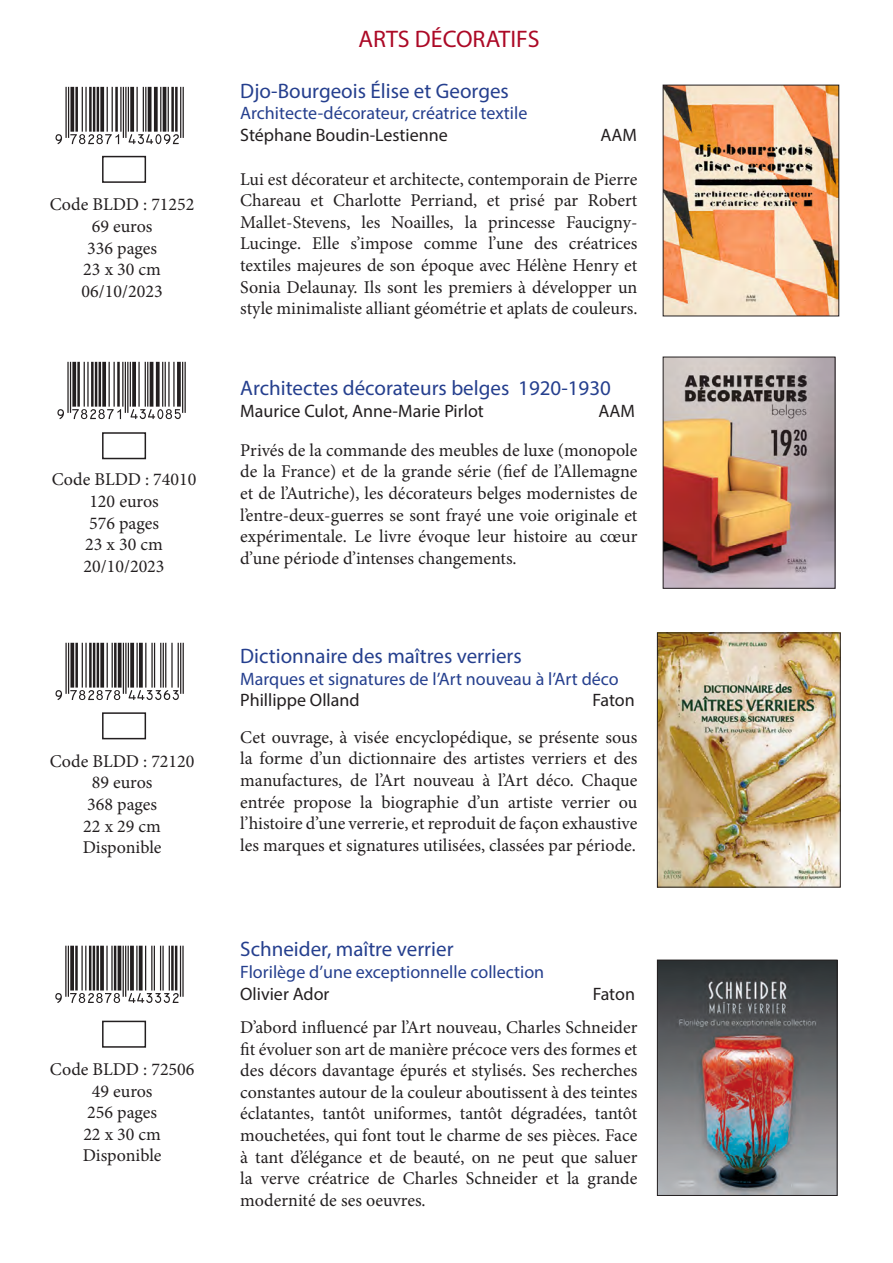
<style>
.page{position:relative;width:893px;height:1263px;background:#fff}
.page>*{position:absolute;margin:0;border:0;box-sizing:border-box;transform-origin:0 0}
.t1{font:24px "Myriad Pro";color:#ac0926}
.t2{font:21px "Myriad Pro";color:#253f8e}
.t3{font:18px/21.6px "Minion Pro";color:#231f20;text-align:justify}
.t4{font:18px "Myriad Pro";color:#253f8e}
.t5{font:18px "Myriad Pro";color:#231f20}
</style>
<div class="page">
<div style="left:102px;top:156px;width:44px;height:27px;border:2px solid #231f20"></div>
<img style="left:665px;top:87px;width:172px;height:227px">
<img style="left:665px;top:359px;width:168px;height:227px">
<img style="left:659px;top:635px;width:179px;height:250px">
<div style="left:657px;top:633px;width:183px;height:254px;border:1px solid #231f20"></div>
<img style="left:659px;top:962px;width:176px;height:231px">
<div style="left:657px;top:960px;width:180px;height:235px;border:1px solid #231f20"></div>
<div style="left:102px;top:432px;width:44px;height:27px;border:2px solid #231f20"></div>
<div style="left:102px;top:712px;width:44px;height:27px;border:2px solid #231f20"></div>
<div style="left:102px;top:1021px;width:44px;height:27px;border:2px solid #231f20"></div>
<p class="t3" style="left:50px;top:194px;width:146px">Code BLDD : 71252</p>
<p class="t3" style="left:92px;top:216px;width:62px">69 euros</p>
<p class="t3" style="left:87px;top:237px;width:71px">336 pages</p>
<p class="t3" style="left:83px;top:259px;width:79px">23 x 30 cm</p>
<p class="t3" style="left:82px;top:280px;width:83px">06/10/2023</p>
<p class="t3" style="left:52px;top:469px;width:146px">Code BLDD : 74010</p>
<p class="t3" style="left:89px;top:490px;width:71px">120 euros</p>
<p class="t3" style="left:89px;top:512px;width:71px">576 pages</p>
<p class="t3" style="left:85px;top:534px;width:79px">23 x 30 cm</p>
<p class="t3" style="left:84px;top:555px;width:83px">20/10/2023</p>
<p class="t3" style="left:50px;top:750px;width:146px">Code BLDD : 72120</p>
<p class="t3" style="left:92px;top:772px;width:62px">89 euros</p>
<p class="t3" style="left:87px;top:793px;width:71px">368 pages</p>
<p class="t3" style="left:83px;top:815px;width:79px">22 x 29 cm</p>
<p class="t3" style="left:83px;top:837px;width:80px">Disponible</p>
<p class="t3" style="left:50px;top:1058px;width:146px">Code BLDD : 72506</p>
<p class="t3" style="left:92px;top:1080px;width:62px">49 euros</p>
<p class="t3" style="left:87px;top:1102px;width:71px">256 pages</p>
<p class="t3" style="left:83px;top:1123px;width:79px">22 x 30 cm</p>
<p class="t3" style="left:83px;top:1145px;width:80px">Disponible</p>
<p class="t1" style="left:358px;top:24px;width:183px">ARTS DÉCORATIFS</p>
<p class="t2" style="left:240px;top:78px;width:270px">Djo-Bourgeois Élise et Georges</p>
<p class="t4" style="left:240px;top:102px;width:289px">Architecte-décorateur, créatrice textile</p>
<p class="t5" style="left:240px;top:124px;width:209px">Stéphane Boudin-Lestienne</p>
<p class="t5" style="left:600px;top:124px;width:38px">AAM</p>
<p class="t3" style="left:240px;top:168px;width:399px">Lui est décorateur et architecte, contemporain de Pierre Chareau et Charlotte Perriand, et prisé par Robert Mallet-Stevens, les Noailles, la princesse Faucigny-Lucinge. Elle s’impose comme l’une des créatrices textiles majeures de son époque avec Hélène Henry et Sonia Delaunay. Ils sont les premiers à développer un style minimaliste alliant géométrie et aplats de couleurs.</p>
<p class="t2" style="left:240px;top:375px;width:372px">Architectes décorateurs belges 1920-1930</p>
<p class="t5" style="left:240px;top:400px;width:245px">Maurice Culot, Anne-Marie Pirlot</p>
<p class="t5" style="left:598px;top:400px;width:38px">AAM</p>
<p class="t3" style="left:240px;top:439px;width:399px">Privés de la commande des meubles de luxe (monopole de la France) et de la grande série (fief de l’Allemagne et de l’Autriche), les décorateurs belges modernistes de l’entre-deux-guerres se sont frayé une voie originale et expérimentale. Le livre évoque leur histoire au cœur d’une période d’intenses changements.</p>
<p class="t2" style="left:240px;top:643px;width:283px">Dictionnaire des maîtres verriers</p>
<p class="t4" style="left:240px;top:668px;width:380px">Marques et signatures de l’Art nouveau à l’Art déco</p>
<p class="t5" style="left:240px;top:689px;width:121px">Phillippe Olland</p>
<p class="t5" style="left:592px;top:689px;width:44px">Faton</p>
<p class="t3" style="left:240px;top:726px;width:399px">Cet ouvrage, à visée encyclopédique, se présente sous la forme d’un dictionnaire des artistes verriers et des manufactures, de l’Art nouveau à l’Art déco. Chaque entrée propose la biographie d’un artiste verrier ou l’histoire d’une verrerie, et reproduit de façon exhaustive les marques et signatures utilisées, classées par période.</p>
<p class="t2" style="left:240px;top:936px;width:215px">Schneider, maître verrier</p>
<p class="t4" style="left:240px;top:961px;width:305px">Florilège d’une exceptionnelle collection</p>
<p class="t5" style="left:240px;top:982px;width:91px">Olivier Ador</p>
<p class="t5" style="left:593px;top:982px;width:44px">Faton</p>
<p class="t3" style="left:240px;top:1016px;width:399px">D’abord influencé par l’Art nouveau, Charles Schneider fit évoluer son art de manière précoce vers des formes et des décors davantage épurés et stylisés. Ses recherches constantes autour de la couleur aboutissent à des teintes éclatantes, tantôt uniformes, tantôt dégradées, tantôt mouchetées, qui font tout le charme de ses pièces. Face à tant d’élégance et de beauté, on ne peut que saluer la verve créatrice de Charles Schneider et la grande modernité de ses oeuvres.</p>
</div>
